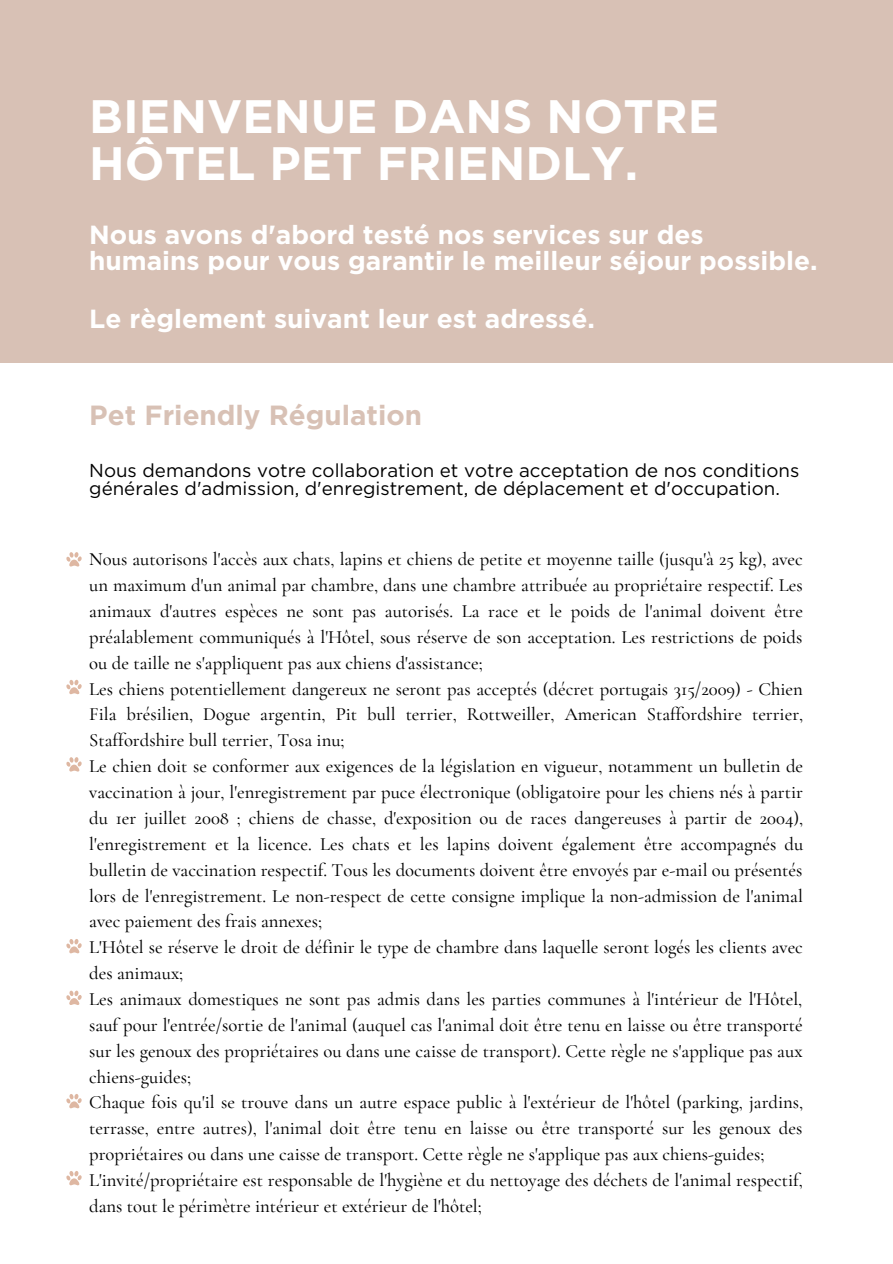
<style>
.page{position:relative;width:893px;height:1264px;background:#fff}
.page>*{position:absolute;margin:0;border:0;box-sizing:border-box;transform-origin:0 0}
.t1{font:700 46.8px/47.2px "Gotham";color:#fff}
.t2{font:700 27.75px "Gotham";color:#d8c1b5}
.t3{font:700 26.25px/25.8px "Gotham";color:#fff}
.t4{font:18.75px/18px "Gotham";color:#010101}
.t5{font:500 18.6px/25.8px "Cormorant Garamond";color:#010101}
</style>
<div class="page">
<div style="left:0;top:0;width:892px;height:1262px;background:#d8c1b5"></div>
<div style="left:0;top:363px;width:892px;height:899px;background:#fff"></div>
<svg style="left:66px;top:552px;width:16px;height:14px"></svg>
<svg style="left:66px;top:679px;width:16px;height:15px"></svg>
<svg style="left:66px;top:757px;width:16px;height:14px"></svg>
<svg style="left:66px;top:939px;width:16px;height:14px"></svg>
<svg style="left:66px;top:990px;width:16px;height:15px"></svg>
<svg style="left:66px;top:1094px;width:16px;height:14px"></svg>
<svg style="left:66px;top:1171px;width:16px;height:14px"></svg>
<h1 class="t1" style="left:89px;top:92px;width:631px">BIENVENUE DANS NOTRE<br>HÔTEL PET FRIENDLY.</h1>
<h3 class="t3" style="left:89px;top:221px;width:729px">Nous avons d'abord testé nos services sur des humains pour vous garantir le meilleur séjour possible.</h3>
<h3 class="t3" style="left:89px;top:306px;width:507px">Le règlement suivant leur est adressé.</h3>
<h2 class="t2" style="left:89px;top:398px;width:334px">Pet Friendly Régulation</h2>
<p class="t4" style="left:89px;top:461px;width:711px">Nous demandons votre collaboration et votre acceptation de nos conditions générales d'admission, d'enregistrement, de déplacement et d'occupation.</p>
<p class="t5" style="left:89px;top:546px;width:715px">Nous autorisons l'accès aux chats, lapins et chiens de petite et moyenne taille (jusqu'à 25 kg), avec un maximum d'un animal par chambre, dans une chambre attribuée au propriétaire respectif. Les animaux d'autres espèces ne sont pas autorisés. La race et le poids de l'animal doivent être préalablement communiqués à l'Hôtel, sous réserve de son acceptation. Les restrictions de poids ou de taille ne s'appliquent pas aux chiens d'assistance;<br>Les chiens potentiellement dangereux ne seront pas acceptés (décret portugais 315/2009) - Chien Fila brésilien, Dogue argentin, Pit bull terrier, Rottweiller, American Staffordshire terrier, Staffordshire bull terrier, Tosa inu;<br>Le chien doit se conformer aux exigences de la législation en vigueur, notamment un bulletin de vaccination à jour, l'enregistrement par puce électronique (obligatoire pour les chiens nés à partir du 1er juillet 2008 ; chiens de chasse, d'exposition ou de races dangereuses à partir de 2004), l'enregistrement et la licence. Les chats et les lapins doivent également être accompagnés du bulletin de vaccination respectif. Tous les documents doivent être envoyés par e-mail ou présentés lors de l'enregistrement. Le non-respect de cette consigne implique la non-admission de l'animal avec paiement des frais annexes;<br>L'Hôtel se réserve le droit de définir le type de chambre dans laquelle seront logés les clients avec des animaux;<br>Les animaux domestiques ne sont pas admis dans les parties communes à l'intérieur de l'Hôtel, sauf pour l'entrée/sortie de l'animal (auquel cas l'animal doit être tenu en laisse ou être transporté sur les genoux des propriétaires ou dans une caisse de transport). Cette règle ne s'applique pas aux chiens-guides;<br>Chaque fois qu'il se trouve dans un autre espace public à l'extérieur de l'hôtel (parking, jardins, terrasse, entre autres), l'animal doit être tenu en laisse ou être transporté sur les genoux des propriétaires ou dans une caisse de transport. Cette règle ne s'applique pas aux chiens-guides; L'invité/propriétaire est responsable de l'hygiène et du nettoyage des déchets de l'animal respectif, dans tout le périmètre intérieur et extérieur de l'hôtel;</p>
</div>
